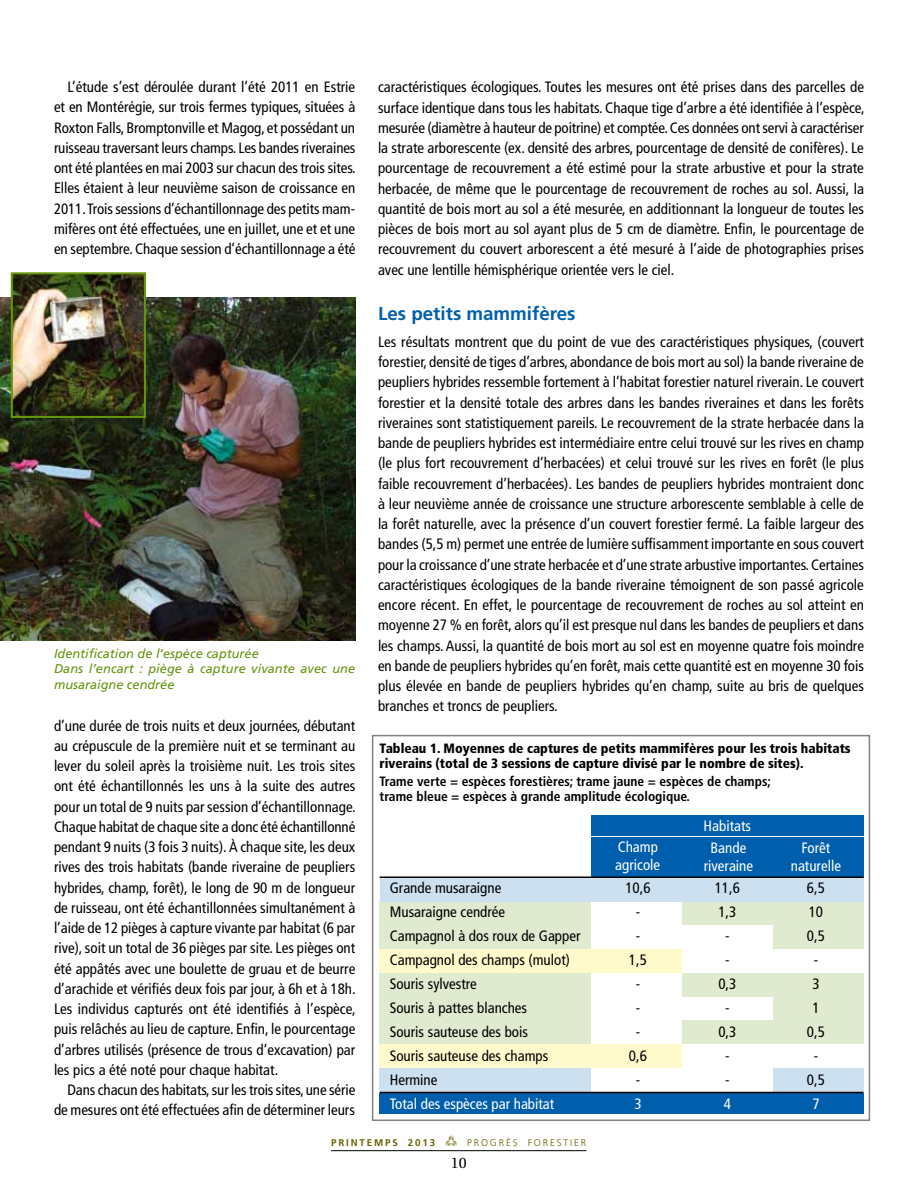
<style>
.page{position:relative;width:918px;height:1188px;background:#fff}
.page>*{position:absolute;margin:0;border:0;box-sizing:border-box;transform-origin:0 0}
.t1{font:700 18.75px "Frutiger";color:#005fad}
.t2{font:condensed 15px/20.2px "Frutiger";color:#000;text-align:justify}
.t3{font:condensed 15px/18px "Frutiger";color:#fff;text-align:center}
.t4{font:15px "Utopia";color:#000}
.t5{font:900 condensed 13.5px/15px "Frutiger";color:#000}
.t6{font:700 condensed 13.5px/15px "Frutiger";color:#000}
.t7{font:italic 12.75px/15.3px "Frutiger";color:#64940c}
.t8{font:300 9.75px "Frutiger";letter-spacing:.19em;color:#6c6200}
.t9{font:700 9.75px "Frutiger";letter-spacing:.19em;color:#6c6200}
</style>
<div class="page">
<hr style="left:331px;top:1150px;width:255px;height:1px;background:#000">
<svg style="left:445px;top:1135px;width:12px;height:11px"></svg>
<div style="left:372px;top:735px;width:498px;height:386px;border:2px solid #818084"></div>
<div style="left:380px;top:1094px;width:484px;height:20px;background:#005fad"></div>
<div style="left:591px;top:838px;width:272px;height:40px;background:#005fad"></div>
<div style="left:591px;top:816px;width:272px;height:20px;background:#005fad"></div>
<div style="left:773px;top:997px;width:90px;height:24px;background:#e0eace"></div>
<div style="left:682px;top:1021px;width:181px;height:23px;background:#e0eace"></div>
<div style="left:682px;top:973px;width:181px;height:24px;background:#e0eace"></div>
<div style="left:773px;top:1068px;width:90px;height:24px;background:#cde0ef"></div>
<div style="left:380px;top:1068px;width:211px;height:24px;background:#cde0ef"></div>
<div style="left:380px;top:1044px;width:302px;height:24px;background:#fffacc"></div>
<div style="left:380px;top:973px;width:211px;height:24px;background:#e0eace"></div>
<div style="left:380px;top:997px;width:211px;height:24px;background:#e0eace"></div>
<div style="left:380px;top:1021px;width:211px;height:23px;background:#e0eace"></div>
<div style="left:380px;top:949px;width:302px;height:24px;background:#fffacc"></div>
<div style="left:773px;top:925px;width:90px;height:24px;background:#e0eace"></div>
<div style="left:380px;top:925px;width:211px;height:24px;background:#e0eace"></div>
<div style="left:682px;top:901px;width:181px;height:24px;background:#e0eace"></div>
<div style="left:380px;top:901px;width:211px;height:24px;background:#e0eace"></div>
<div style="left:380px;top:878px;width:483px;height:23px;background:#cde0ef"></div>
<hr style="left:380px;top:1092px;width:483px;height:1px;background:#000">
<hr style="left:380px;top:876px;width:483px;height:2px;background:#000">
<img style="left:0;top:298px;width:355px;height:343px">
<img style="left:14px;top:275px;width:129px;height:140px">
<div style="left:11px;top:272px;width:135px;height:146px;border:2px solid #64940c"></div>
<p class="t2" style="left:54px;top:77px;width:303px;text-indent:13px">L’étude s’est déroulée durant l’été 2011 en Estrie et en Montérégie, sur trois fermes typiques, situées à Roxton Falls, Bromptonville et Magog, et possédant un ruisseau traversant leurs champs. Les bandes riveraines ont été plantées en mai 2003 sur chacun des trois sites.<br>Elles étaient à leur neuvième saison de croissance en 2011. Trois sessions d’échantillonnage des petits mam&shy;mifères ont été effectuées, une en juillet, une et et une en septembre. Chaque session d’échantillonnage a été</p>
<p class="t7" style="left:54px;top:646px;width:303px">Identification de l’espèce capturée<br>Dans l’encart : piège à capture vivante avec une musaraigne cendrée</p>
<p class="t2" style="left:54px;top:715px;width:303px">d’une durée de trois nuits et deux journées, débutant au crépuscule de la première nuit et se terminant au lever du soleil après la troisième nuit. Les trois sites ont été échantillonnés les uns à la suite des autres pour un total de 9 nuits par session d’échantillonnage.<br>Chaque habitat de chaque site a donc été échantillonné pendant 9 nuits (3 fois 3 nuits). À chaque site, les deux rives des trois habitats (bande riveraine de peupliers hybrides, champ, forêt), le long de 90 m de longueur de ruisseau, ont été échantillonnées simultanément à l’aide de 12 pièges à capture vivante par habitat (6 par rive), soit un total de 36 pièges par site. Les pièges ont été appâtés avec une boulette de gruau et de beurre d’arachide et vérifiés deux fois par jour, à 6h et à 18h.<br>Les individus capturés ont été identifiés à l’espèce, puis relâchés au lieu de capture. Enfin, le pourcentage d’arbres utilisés (présence de trous d’excavation) par les pics a été noté pour chaque habitat.</p>
<p class="t2" style="left:54px;top:1080px;width:303px;text-align:right">Dans chacun des habitats, sur les trois sites, une série de mesures ont été effectuées afin de déterminer leurs</p>
<p class="t2" style="left:378px;top:77px;width:488px">caractéristiques écologiques. Toutes les mesures ont été prises dans des parcelles de surface identique dans tous les habitats. Chaque tige d’arbre a été identifiée à l’espèce, mesurée (diamètre à hauteur de poitrine) et comptée. Ces données ont servi à caractériser la strate arborescente (ex. densité des arbres, pourcentage de densité de conifères). Le pourcentage de recouvrement a été estimé pour la strate arbustive et pour la strate herbacée, de même que le pourcentage de recouvrement de roches au sol. Aussi, la quantité de bois mort au sol a été mesurée, en additionnant la longueur de toutes les pièces de bois mort au sol ayant plus de 5 cm de diamètre. Enfin, le pourcentage de recouvrement du couvert arborescent a été mesuré à l’aide de photographies prises avec une lentille hémisphérique orientée vers le ciel.</p>
<p class="t1" style="left:378px;top:302px;width:199px">Les petits mammifères</p>
<p class="t2" style="left:378px;top:332px;width:488px">Les résultats montrent que du point de vue des caractéristiques physiques, (couvert forestier, densité de tiges d’arbres, abondance de bois mort au sol) la bande riveraine de peupliers hybrides ressemble fortement à l’habitat forestier naturel riverain. Le couvert forestier et la densité totale des arbres dans les bandes riveraines et dans les forêts riveraines sont statistiquement pareils. Le recouvrement de la strate herbacée dans la bande de peupliers hybrides est intermédiaire entre celui trouvé sur les rives en champ (le plus fort recouvrement d’herbacées) et celui trouvé sur les rives en forêt (le plus faible recouvrement d’herbacées). Les bandes de peupliers hybrides montraient donc à leur neuvième année de croissance une structure arborescente semblable à celle de la forêt naturelle, avec la présence d’un couvert forestier fermé. La faible largeur des bandes (5,5 m) permet une entrée de lumière suffisamment importante en sous couvert pour la croissance d’une strate herbacée et d’une strate arbustive importantes. Certaines caractéristiques écologiques de la bande riveraine témoignent de son passé agricole encore récent. En effet, le pourcentage de recouvrement de roches au sol atteint en moyenne 27 % en forêt, alors qu’il est presque nul dans les bandes de peupliers et dans les champs. Aussi, la quantité de bois mort au sol est en moyenne quatre fois moindre en bande de peupliers hybrides qu’en forêt, mais cette quantité est en moyenne 30 fois plus élevée en bande de peupliers hybrides qu’en champ, suite au bris de quelques branches et troncs de peupliers.</p>
<p class="t5" style="left:380px;top:741px;width:473px">Tableau 1. Moyennes de captures de petits mammifères pour les trois habitats riverains (total de 3 sessions de capture divisé par le nombre de sites).</p>
<p class="t6" style="left:380px;top:774px;width:393px">Trame verte = espèces forestières; trame jaune = espèces de champs; trame bleue = espèces à grande amplitude écologique.</p>
<p class="t3" style="left:704px;top:817px;width:49px">Habitats</p>
<p class="t2" style="left:390px;top:876px;width:192px;line-height:24px;text-align:left">Grande musaraigne<br>Musaraigne cendrée<br>Campagnol à dos roux de Gapper<br>Campagnol des champs (mulot)<br>Souris sylvestre<br>Souris à pattes blanches<br>Souris sauteuse des bois<br>Souris sauteuse des champs<br>Hermine</p>
<p class="t3" style="left:390px;top:1095px;width:166px">Total des espèces par habitat</p>
<p class="t3" style="left:615px;top:838px;width:46px;text-align:left">Champ agricole</p>
<p class="t3" style="left:704px;top:839px;width:51px">Bande riveraine</p>
<p class="t3" style="left:791px;top:839px;width:52px">Forêt naturelle</p>
<p class="t2" style="left:625px;top:876px;width:27px;line-height:24px;text-align:center">10,6 -<br>-<br>1,5 -<br>-<br>-<br>0,6 -</p>
<p class="t3" style="left:634px;top:1095px;width:9px">3</p>
<p class="t2" style="left:715px;top:876px;width:27px;line-height:24px;text-align:center">11,6<br>1,3 -<br>-<br>0,3 -<br>0,3 -<br>-</p>
<p class="t3" style="left:724px;top:1095px;width:9px">4</p>
<p class="t2" style="left:807px;top:876px;width:19px;line-height:24px;text-align:center">6,5<br>10<br>0,5 -<br>3<br>1<br>0,5 -<br>0,5</p>
<p class="t3" style="left:812px;top:1095px;width:9px">7</p>
<p class="t9" style="left:331px;top:1137px;width:106px">printemps 2013</p>
<p class="t8" style="left:467px;top:1137px;width:121px">PROGRÈS FORESTIER</p>
<p class="t4" style="left:451px;top:1155px;width:17px">10</p>
</div>
